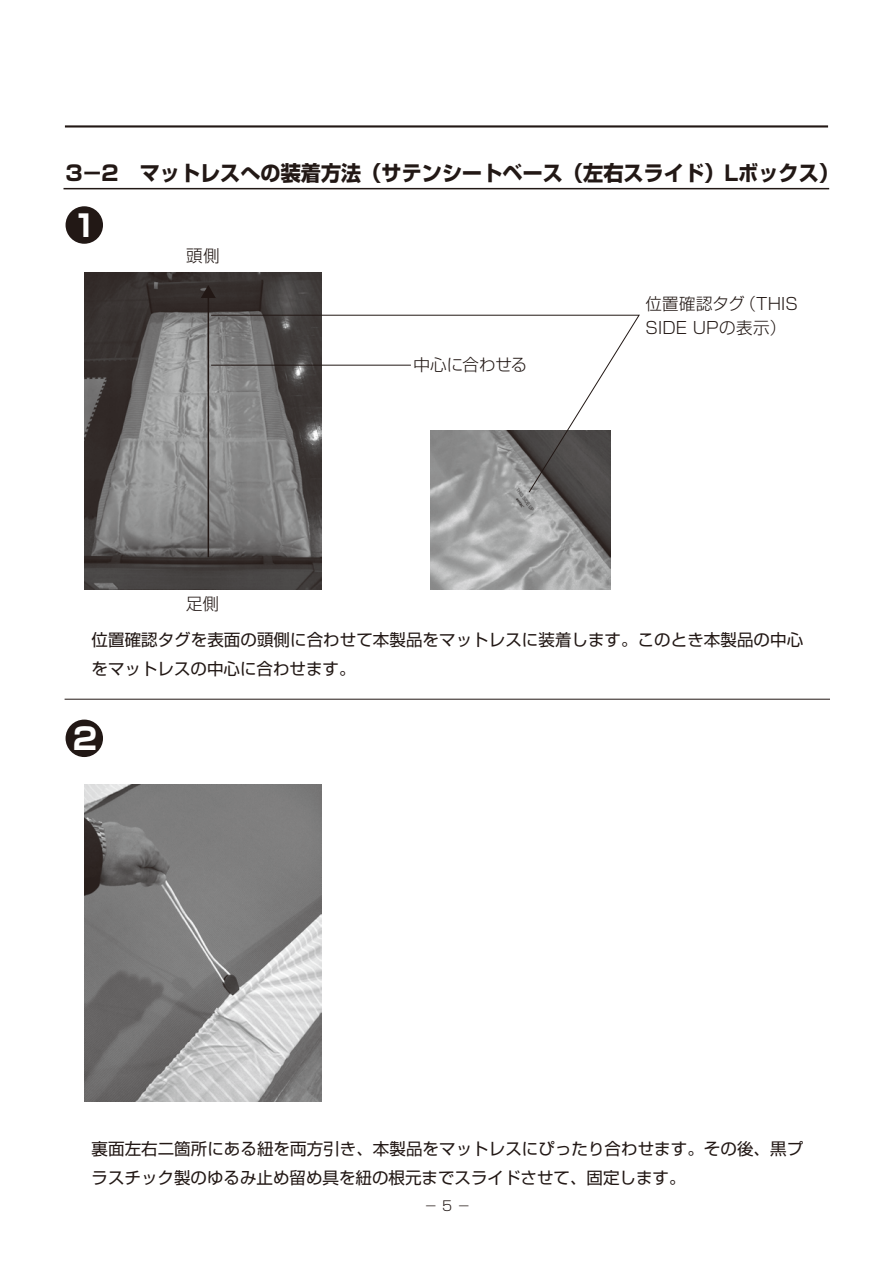
<style>
.page{position:relative;width:893px;height:1263px;background:#fff}
.page>*{position:absolute;margin:0;border:0;box-sizing:border-box;transform-origin:0 0}
.t1{font:700 30px "Shin Go";color:#fff}
.t2{font:700 21px "Shin Go";color:#221815}
.t3{font:16.5px/28.5px "Shin Go";letter-spacing:.005em;color:#221815}
.t4{font:300 16.5px/24px "Shin Go";letter-spacing:.005em;color:#221815}
.t5{font:300 13.5px "Shin Go";color:#221815}
</style>
<div class="page">
<img style="left:431px;top:493px;width:179px;height:96px">
<hr style="left:65px;top:125px;width:763px;height:3px;background:#221815">
<img style="left:84px;top:272px;width:238px;height:317px">
<img style="left:84px;top:784px;width:238px;height:317px">
<svg style="left:210px;top:314px;width:430px;height:179px"></svg>
<hr style="left:208px;top:296px;width:1px;height:261px;background:#221815">
<svg style="left:201px;top:285px;width:15px;height:13px"></svg>
<div style="left:66px;top:206px;width:37px;height:38px;background:#221815;border-radius:50%"></div>
<div style="left:66px;top:719px;width:37px;height:38px;background:#221815;border-radius:50%"></div>
<hr style="left:65px;top:699px;width:765px;height:1px;background:#221815">
<hr style="left:64px;top:188px;width:765px;height:1px;background:#221815">
<p class="t2" style="left:66px;top:159px;width:775px">3－2　マットレスへの装着方法（サテンシートベース（左右スライド）Lボックス）</p>
<h1 class="t1" style="left:73px;top:205px;width:26px">1</h1>
<p class="t4" style="left:186px;top:243px;width:35px">頭側</p>
<p class="t4" style="left:186px;top:591px;width:34px">足側</p>
<p class="t4" style="left:414px;top:352px;width:115px">中心に合わせる</p>
<p class="t4" style="left:646px;top:291px;width:154px">位置確認タグ（THIS<br>SIDE UPの表示）</p>
<p class="t3" style="left:92px;top:624px;width:713px">位置確認タグを表面の頭側に合わせて本製品をマットレスに装着します。このとき本製品の中心をマットレスの中心に合わせます。</p>
<h1 class="t1" style="left:73px;top:719px;width:26px">2</h1>
<p class="t3" style="left:92px;top:1134px;width:713px">裏面左右二箇所にある紐を両方引き、本製品をマットレスにぴったり合わせます。その後、黒プラスチック製のゆるみ止め留め具を紐の根元までスライドさせて、固定します。</p>
<p class="t5" style="left:424px;top:1197px;width:48px">－ 5 －</p>
</div>
